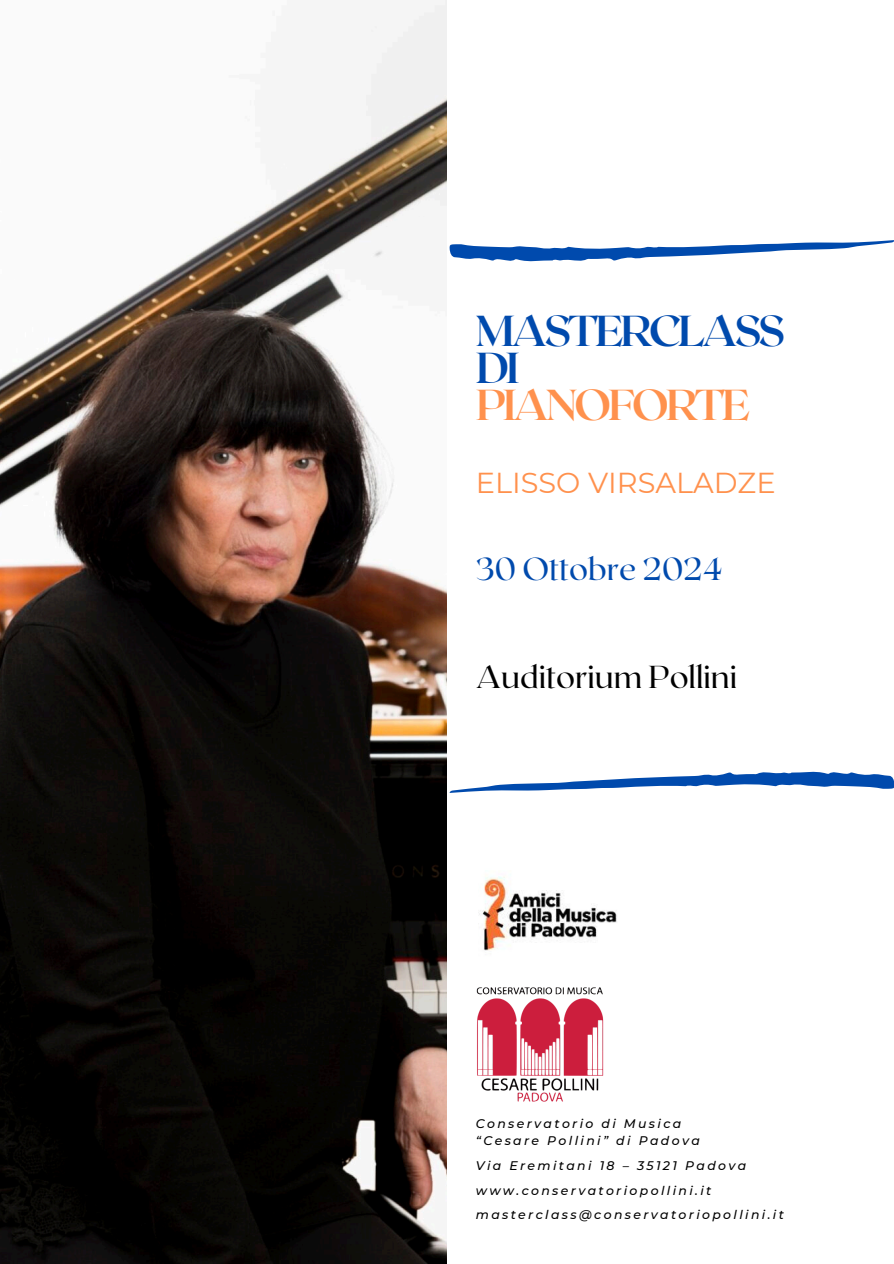
<style>
.page{position:relative;width:894px;height:1264px;background:#fff}
.page>*{position:absolute;margin:0;border:0;box-sizing:border-box;transform-origin:0 0}
.t1{font:700 43.2px/37.2px "Roxborough CF";letter-spacing:-.075em;color:#004aad}
.t2{font:31.65px "Roxborough CF";color:#000}
.t3{font:31.65px "Roxborough CF";color:#004aad}
.t4{font:28.8px "Montserrat";color:#ff914d}
.t5{font:italic 500 12.45px "Montserrat";letter-spacing:.19em;color:#000}
.s1{color:#ff914d}
</style>
<div class="page">
<img style="left:0;top:0;width:447px;height:1263px">
<img style="left:476px;top:987px;width:128px;height:115px">
<svg style="left:450px;top:771px;width:443px;height:21px"></svg>
<svg style="left:449px;top:240px;width:444px;height:22px"></svg>
<img style="left:479px;top:876px;width:138px;height:75px">
<h1 class="t1" style="left:475px;top:309px;width:311px">MASTERCLASS<br>DI<br><span class="s1">PIANOFORTE</span></h1>
<p class="t4" style="left:475px;top:465px;width:301px">ELISSO VIRSALADZE</p>
<p class="t3" style="left:475px;top:548px;width:248px">30 Ottobre 2024</p>
<p class="t2" style="left:475px;top:656px;width:263px">Auditorium Pollini</p>
<h2 class="t5" style="left:475px;top:1115px;width:207px">Conservatorio di Musica</h2>
<h3 class="t5" style="left:475px;top:1132px;width:225px">“Cesare Pollini” di Padova</h3>
<p class="t5" style="left:475px;top:1157px;width:272px">Via Eremitani 18 – 35121 Padova</p>
<p class="t5" style="left:475px;top:1182px;width:237px">www.conservatoriopollini.it</p>
<p class="t5" style="left:475px;top:1207px;width:309px">masterclass@conservatoriopollini.it</p>
</div>
